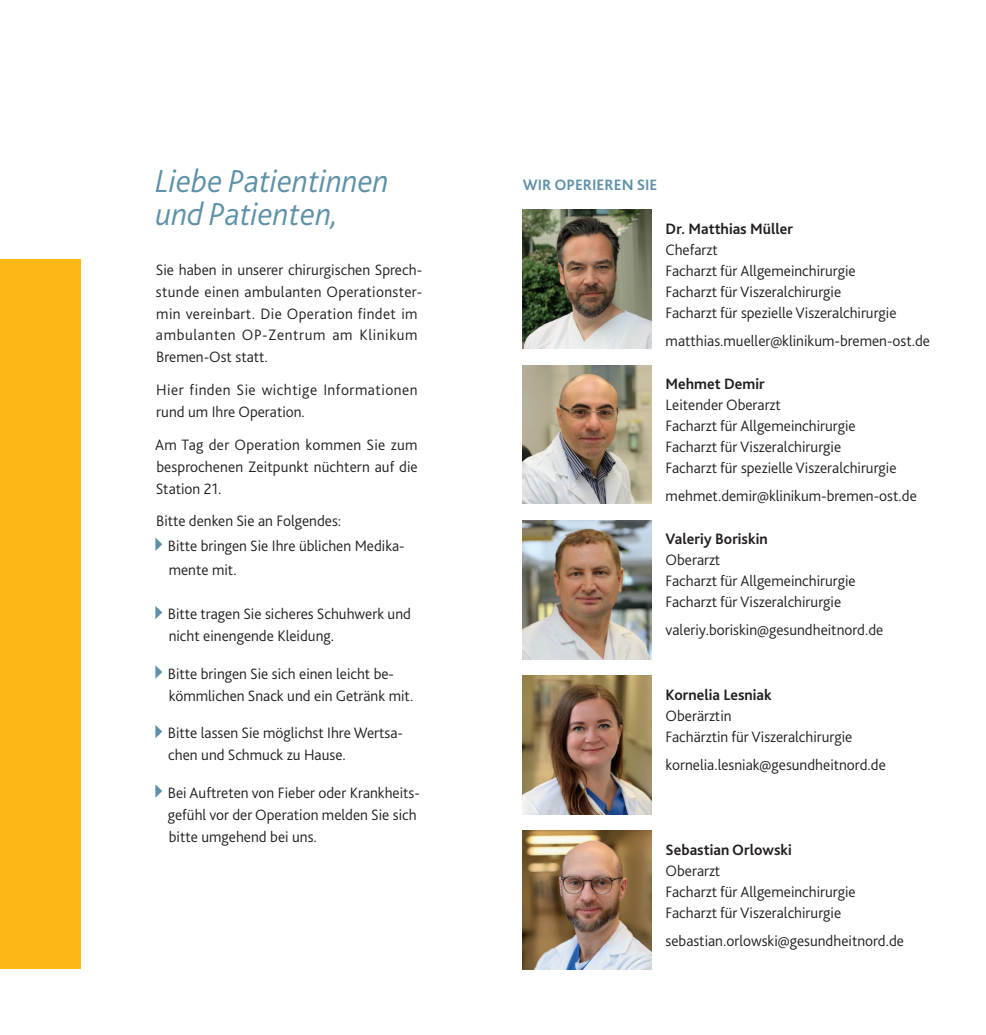
<style>
.page{position:relative;width:986px;height:1035px;background:#fff}
.page>*{position:absolute;margin:0;border:0;box-sizing:border-box;transform-origin:0 0}
.t1{font:italic 300 33.25px/32.9px "Bliss 2";color:#5d91a7}
.t2{font:300 15.75px/21px "Bliss 2";color:#231f20}
.t3{font:300 15.75px/21.9px "Bliss 2";letter-spacing:.02em;color:#231f20}
.t4{font:700 15.75px "Bliss 2";color:#231f20}
.t5{font:300 15.75px/21.9px "Bliss 2";letter-spacing:.035em;color:#231f20}
.t6{font:700 15.75px "Bliss 2";color:#5d91a7}
</style>
<div class="page">
<div style="left:0;top:259px;width:81px;height:710px;background:#fcb814"></div>
<svg style="left:155px;top:537px;width:7px;height:14px"></svg>
<svg style="left:155px;top:606px;width:7px;height:13px"></svg>
<svg style="left:155px;top:665px;width:7px;height:14px"></svg>
<svg style="left:155px;top:725px;width:7px;height:13px"></svg>
<svg style="left:155px;top:784px;width:7px;height:14px"></svg>
<img style="left:522px;top:210px;width:129px;height:139px">
<img style="left:522px;top:365px;width:129px;height:139px">
<img style="left:522px;top:676px;width:129px;height:139px">
<img style="left:522px;top:831px;width:129px;height:139px">
<img style="left:522px;top:520px;width:129px;height:139px">
<h1 class="t1" style="left:155px;top:163px;width:235px">Liebe Patientinnen und Patienten,</h1>
<p class="t3" style="left:156px;top:258px;width:268px">Sie haben in unserer chirurgischen Sprech&shy;stunde einen ambulanten Operationster&shy;min vereinbart. Die Operation findet im ambulanten OP-Zentrum am Klinikum Bremen-Ost statt.</p>
<p class="t5" style="left:156px;top:378px;width:263px">Hier finden Sie wichtige Informationen rund um Ihre Operation.</p>
<p class="t2" style="left:155px;top:433px;width:264px;line-height:21.9px;text-align:justify">Am Tag der Operation kommen Sie zum besprochenen Zeitpunkt nüchtern auf die Station 21.</p>
<p class="t2" style="left:168px;top:508px;width:238px;line-height:24.5px;text-indent:-12px">Bitte denken Sie an Folgendes:<br>Bitte bringen Sie Ihre üblichen Medika&shy;mente mit.</p>
<p class="t2" style="left:168px;top:602px;width:245px;line-height:21.9px">Bitte tragen Sie sicheres Schuhwerk und nicht einengende Kleidung.</p>
<p class="t2" style="left:168px;top:662px;width:247px;line-height:21.9px">Bitte bringen Sie sich einen leicht be&shy;kömmlichen Snack und ein Getränk mit.</p>
<p class="t2" style="left:168px;top:721px;width:237px;line-height:21.9px">Bitte lassen Sie möglichst Ihre Wertsa&shy;chen und Schmuck zu Hause.</p>
<p class="t2" style="left:168px;top:781px;width:253px;line-height:21.9px">Bei Auftreten von Fieber oder Krankheits&shy;gefühl vor der Operation melden Sie sich bitte umgehend bei uns.</p>
<p class="t6" style="left:522px;top:175px;width:136px">WIR OPERIEREN SIE</p>
<p class="t4" style="left:665px;top:219px;width:129px">Dr. Matthias Müller</p>
<p class="t2" style="left:665px;top:239px;width:232px">Chefarzt<br>Facharzt für Allgemeinchirurgie<br>Facharzt für Viszeralchirurgie<br>Facharzt für spezielle Viszeralchirurgie</p>
<p class="t2" style="left:665px;top:330px;width:266px">matthias.mueller@klinikum-bremen-ost.de</p>
<p class="t4" style="left:665px;top:374px;width:100px">Mehmet Demir</p>
<p class="t2" style="left:665px;top:394px;width:232px">Leitender Oberarzt<br>Facharzt für Allgemeinchirurgie<br>Facharzt für Viszeralchirurgie<br>Facharzt für spezielle Viszeralchirurgie</p>
<p class="t2" style="left:665px;top:485px;width:252px">mehmet.demir@klinikum-bremen-ost.de</p>
<p class="t4" style="left:665px;top:529px;width:104px">Valeriy Boriskin</p>
<p class="t2" style="left:665px;top:549px;width:191px">Oberarzt<br>Facharzt für Allgemeinchirurgie<br>Facharzt für Viszeralchirurgie</p>
<p class="t2" style="left:665px;top:619px;width:219px">valeriy.boriskin@gesundheitnord.de</p>
<p class="t4" style="left:665px;top:685px;width:107px">Kornelia Lesniak</p>
<p class="t2" style="left:665px;top:705px;width:188px">Oberärztin<br>Fachärztin für Viszeralchirurgie</p>
<p class="t2" style="left:665px;top:754px;width:222px">kornelia.lesniak@gesundheitnord.de</p>
<p class="t4" style="left:665px;top:840px;width:128px">Sebastian Orlowski</p>
<p class="t2" style="left:665px;top:860px;width:191px">Oberarzt<br>Facharzt für Allgemeinchirurgie<br>Facharzt für Viszeralchirurgie</p>
<p class="t2" style="left:665px;top:930px;width:240px">sebastian.orlowski@gesundheitnord.de</p>
</div>
